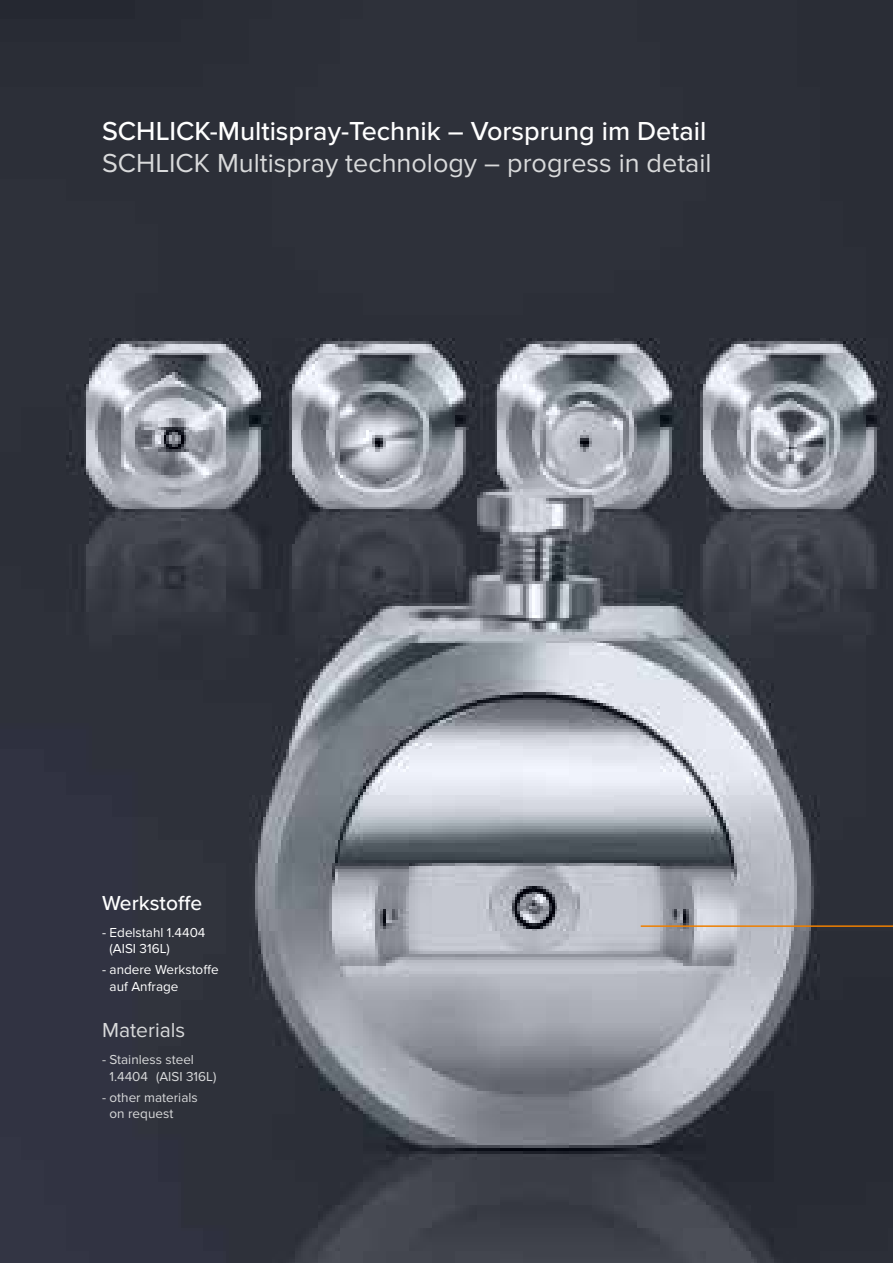
<style>
.page{position:relative;width:893px;height:1263px;background:#fff}
.page>*{position:absolute;margin:0;border:0;box-sizing:border-box;transform-origin:0 0}
.t1{font:500 27px "Proxima Nova";color:#fff}
.t2{font:27px "Proxima Nova";color:#d9dadb}
.t3{font:500 21px "Proxima Nova";color:#fff}
.t4{font:21px "Proxima Nova";color:#d9dadb}
.t5{font:13.5px/16.5px "Proxima Nova";color:#d9dadb}
.t6{font:13.5px/16.5px "Proxima Nova";color:#fff}
</style>
<div class="page">
<img style="left:0;top:0;width:893px;height:1263px">
<hr style="left:641px;top:925px;width:252px;height:2px;background:#ee7f00">
<h1 class="t1" style="left:102px;top:116px;width:606px">SCHLICK-Multispray-Technik – Vorsprung im Detail</h1>
<h1 class="t2" style="left:102px;top:147px;width:611px">SCHLICK Multispray technology – progress in detail</h1>
<h2 class="t3" style="left:102px;top:890px;width:102px">Werkstoffe</h2>
<p class="t6" style="left:110px;top:924px;width:97px;text-indent:-8px">- Edelstahl 1.4404 (AISI 316L)</p>
<p class="t6" style="left:110px;top:962px;width:111px;text-indent:-8px">- andere Werkstoffe auf Anfrage</p>
<h2 class="t4" style="left:102px;top:1018px;width:85px">Materials</h2>
<p class="t5" style="left:110px;top:1052px;width:108px;text-indent:-8px">- Stainless steel<br>1.4404 (AISI 316L)</p>
<p class="t5" style="left:110px;top:1089px;width:90px;text-indent:-8px">- other materials on request</p>
</div>
